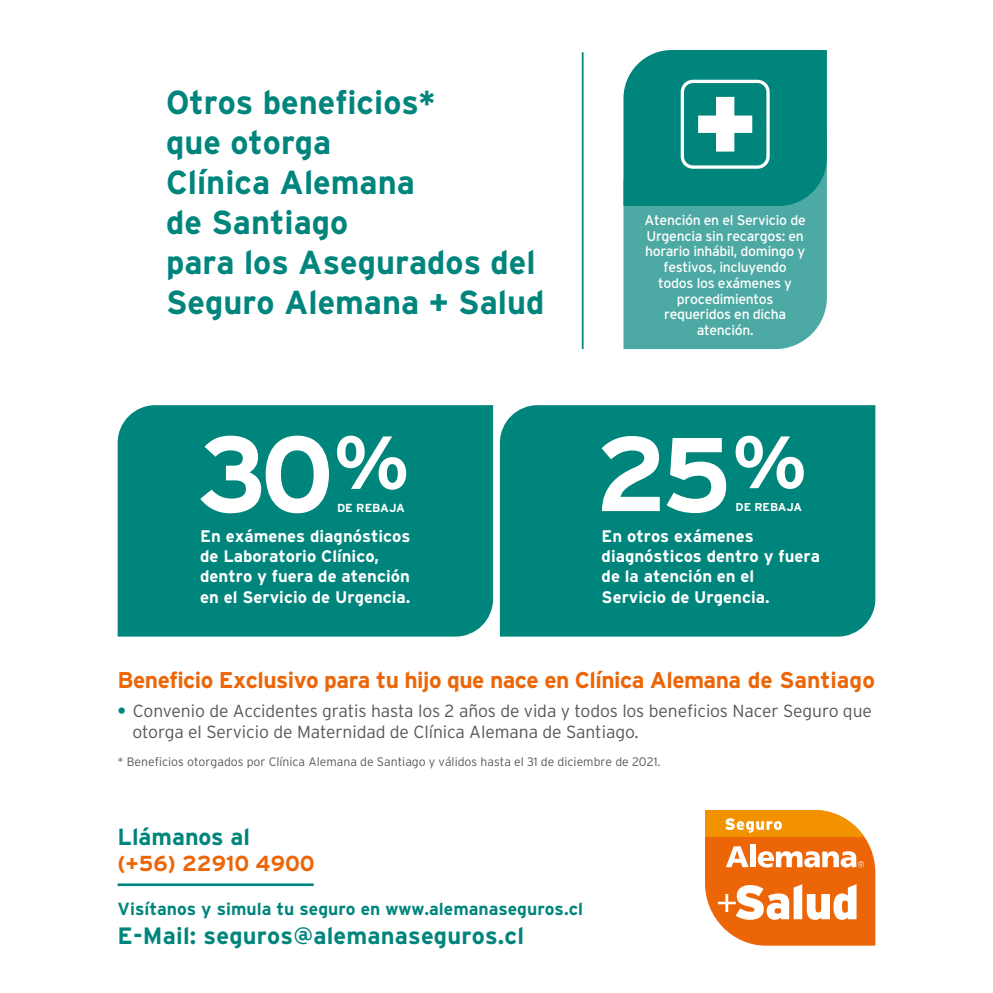
<style>
.page{position:relative;width:993px;height:993px;background:#fff}
.page>*{position:absolute;margin:0;border:0;box-sizing:border-box;transform-origin:0 0}
.t1{font:700 33.25px/39.9px "Interstate";color:#00857c}
.t2{font:700 23.62px "Interstate";letter-spacing:.01em;color:#00857c}
.t3{font:700 23.28px "Interstate";color:#00857c}
.t4{font:700 22.75px "Interstate";letter-spacing:-.025em;color:#ec6608}
.t5{font:700 21.7px "Interstate";color:#ec6608}
.t6{font:300 17.5px/21px "Interstate";letter-spacing:-.005em;color:#575756}
.t7{font:700 17.5px "Interstate";color:#00857c}
.t8{font:700 16.8px/20.1px "Interstate";color:#fff}
.t9{font:14px/15.8px "Interstate";letter-spacing:-.025em;color:#fff;text-align:center}
.t10{font:300 12.25px "Interstate";color:#5a585a}
.t11{font:700 11.72px "Interstate";letter-spacing:-.005em;color:#fff}
.t12{font:700 11.38px "Interstate";color:#fff}
.s1{font-weight:700;color:#00857c}
</style>
<div class="page">
<svg style="left:705px;top:810px;width:170px;height:135px"></svg>
<hr style="left:581px;top:52px;width:2px;height:297px;background:#00857c">
<div style="left:623px;top:206px;width:203px;height:143px;background:#4da9a3"></div>
<svg style="left:623px;top:50px;width:203px;height:156px;background:#148e86"></svg>
<div style="left:680px;top:80px;width:89px;height:89px;border:3px solid #fff;border-radius:11px"></div>
<div style="left:118px;top:405px;width:375px;height:231px;background:#00857c"></div>
<svg style="left:200px;top:435px;width:129px;height:78px"></svg>
<svg style="left:337px;top:435px;width:69px;height:54px"></svg>
<div style="left:499px;top:405px;width:376px;height:231px;background:#00857c"></div>
<svg style="left:735px;top:435px;width:68px;height:54px"></svg>
<svg style="left:601px;top:436px;width:58px;height:75px"></svg>
<svg style="left:666px;top:438px;width:60px;height:75px"></svg>
<hr style="left:118px;top:883px;width:195px;height:2px;background:#00857c">
<h1 class="t1" style="left:166px;top:82px;width:379px">Otros beneficios*<br>que otorga<br>Clínica Alemana<br>de Santiago<br>para los Asegurados del<br>Seguro Alemana + Salud</h1>
<p class="t9" style="left:644px;top:212px;width:163px">Atención en el Servicio de<br>Urgencia sin recargos: en horario inhábil, domingo y festivos, incluyendo todos los exámenes y procedimientos requeridos en dicha atención.</p>
<p class="t11" style="left:337px;top:501px;width:69px">DE REBAJA</p>
<p class="t8" style="left:200px;top:526px;width:212px">En exámenes diagnósticos de Laboratorio Clínico, dentro y fuera de atención en el Servicio de Urgencia.</p>
<p class="t12" style="left:735px;top:500px;width:68px">DE REBAJA</p>
<p class="t8" style="left:601px;top:526px;width:220px">En otros exámenes diagnósticos dentro y fuera de la atención en el<br>Servicio de Urgencia.</p>
<h3 class="t4" style="left:118px;top:666px;width:758px">Beneficio Exclusivo para tu hijo que nace en Clínica Alemana de Santiago</h3>
<p class="t6" style="left:132px;top:700px;width:740px;text-indent:-15px"><span class="s1">•</span> Convenio de Accidentes gratis hasta los 2 años de vida y todos los beneficios Nacer Seguro que otorga el Servicio de Maternidad de Clínica Alemana de Santiago.</p>
<p class="t10" style="left:118px;top:754px;width:544px">* Beneficios otorgados por Clínica Alemana de Santiago y válidos hasta el 31 de diciembre de 2021.</p>
<h3 class="t3" style="left:118px;top:823px;width:134px">Llámanos al</h3>
<p class="t5" style="left:118px;top:850px;width:199px">(+56) 22910 4900</p>
<p class="t7" style="left:118px;top:898px;width:467px">Visítanos y simula tu seguro en www.alemanaseguros.cl</p>
<h2 class="t2" style="left:118px;top:922px;width:408px">E-Mail: seguros@alemanaseguros.cl</h2>
</div>
